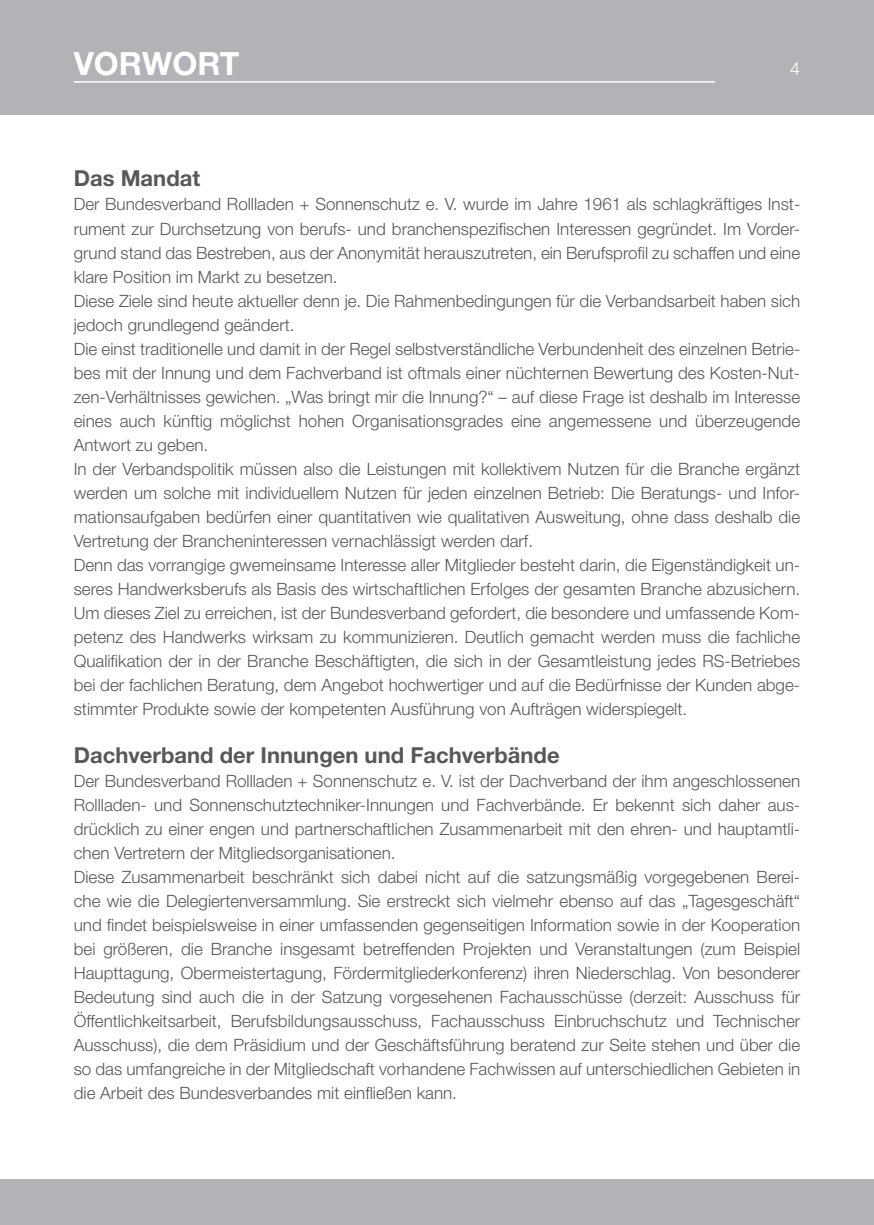
<style>
.page{position:relative;width:874px;height:1225px;background:#fff}
.page>*{position:absolute;margin:0;border:0;box-sizing:border-box;transform-origin:0 0}
.t1{font:700 32px "Helvetica Neue LT Pro";color:#fff}
.t2{font:700 22px "Helvetica Neue LT Pro";color:#57585a}
.t3{font:300 18px "Helvetica Neue LT Pro";color:#fff}
.t4{font:300 17px/24px "Helvetica Neue LT Pro";color:#57585a}
</style>
<div class="page">
<div style="left:0;top:0;width:856px;height:114px;background:#b2b3b7"></div>
<div style="left:856px;top:0;width:17px;height:114px;background:#b2b3b7"></div>
<div style="left:0;top:1179px;width:873px;height:46px;background:#b2b3b7"></div>
<hr style="left:74px;top:81px;width:640px;height:2px;background:#fff">
<h1 class="t1" style="left:74px;top:44px;width:166px">VORWORT</h1>
<p class="t3" style="left:789px;top:58px;width:12px">4</p>
<p class="t2" style="left:74px;top:165px;width:128px">Das Mandat</p>
<p class="t4" style="left:74px;top:192px;width:727px">Der Bundesverband Rollladen + Sonnenschutz e. V. wurde im Jahre 1961 als schlagkräftiges Inst&shy;rument zur Durchsetzung von berufs- und branchenspezifischen Interessen gegründet. Im Vorder&shy;grund stand das Bestreben, aus der Anonymität herauszutreten, ein Berufsprofil zu schaffen und eine klare Position im Markt zu besetzen.<br>Diese Ziele sind heute aktueller denn je. Die Rahmenbedingungen für die Verbandsarbeit haben sich jedoch grundlegend geändert.<br>Die einst traditionelle und damit in der Regel selbstverständliche Verbundenheit des einzelnen Betrie&shy;bes mit der Innung und dem Fachverband ist oftmals einer nüchternen Bewertung des Kosten-Nut&shy;zen-Verhältnisses gewichen. „Was bringt mir die Innung?“ – auf diese Frage ist deshalb im Interesse eines auch künftig möglichst hohen Organisationsgrades eine angemessene und überzeugende Antwort zu geben.<br>In der Verbandspolitik müssen also die Leistungen mit kollektivem Nutzen für die Branche ergänzt werden um solche mit individuellem Nutzen für jeden einzelnen Betrieb: Die Beratungs- und Infor&shy;mationsaufgaben bedürfen einer quantitativen wie qualitativen Ausweitung, ohne dass deshalb die Vertretung der Brancheninteressen vernachlässigt werden darf.<br>Denn das vorrangige gwemeinsame Interesse aller Mitglieder besteht darin, die Eigenständigkeit un&shy;seres Handwerksberufs als Basis des wirtschaftlichen Erfolges der gesamten Branche abzusichern.<br>Um dieses Ziel zu erreichen, ist der Bundesverband gefordert, die besondere und umfassende Kom&shy;petenz des Handwerks wirksam zu kommunizieren. Deutlich gemacht werden muss die fachliche Qualifikation der in der Branche Beschäftigten, die sich in der Gesamtleistung jedes RS-Betriebes bei der fachlichen Beratung, dem Angebot hochwertiger und auf die Bedürfnisse der Kunden abge&shy;stimmter Produkte sowie der kompetenten Ausführung von Aufträgen widerspiegelt.</p>
<p class="t2" style="left:74px;top:741px;width:487px">Dachverband der Innungen und Fachverbände</p>
<p class="t4" style="left:74px;top:768px;width:727px">Der Bundesverband Rollladen + Sonnenschutz e. V. ist der Dachverband der ihm angeschlossenen Rollladen- und Sonnenschutztechniker-Innungen und Fachverbände. Er bekennt sich daher aus&shy;drücklich zu einer engen und partnerschaftlichen Zusammenarbeit mit den ehren- und hauptamtli&shy;chen Vertretern der Mitgliedsorganisationen.<br>Diese Zusammenarbeit beschränkt sich dabei nicht auf die satzungsmäßig vorgegebenen Berei&shy;che wie die Delegiertenversammlung. Sie erstreckt sich vielmehr ebenso auf das „Tagesgeschäft“ und findet beispielsweise in einer umfassenden gegenseitigen Information sowie in der Kooperation bei größeren, die Branche insgesamt betreffenden Projekten und Veranstaltungen (zum Beispiel Haupttagung, Obermeistertagung, Fördermitgliederkonferenz) ihren Niederschlag. Von besonderer Bedeutung sind auch die in der Satzung vorgesehenen Fachausschüsse (derzeit: Ausschuss für Öffentlichkeitsarbeit, Berufsbildungsausschuss, Fachausschuss Einbruchschutz und Technischer Ausschuss), die dem Präsidium und der Geschäftsführung beratend zur Seite stehen und über die so das umfangreiche in der Mitgliedschaft vorhandene Fachwissen auf unterschiedlichen Gebieten in die Arbeit des Bundesverbandes mit einfließen kann.</p>
</div>
